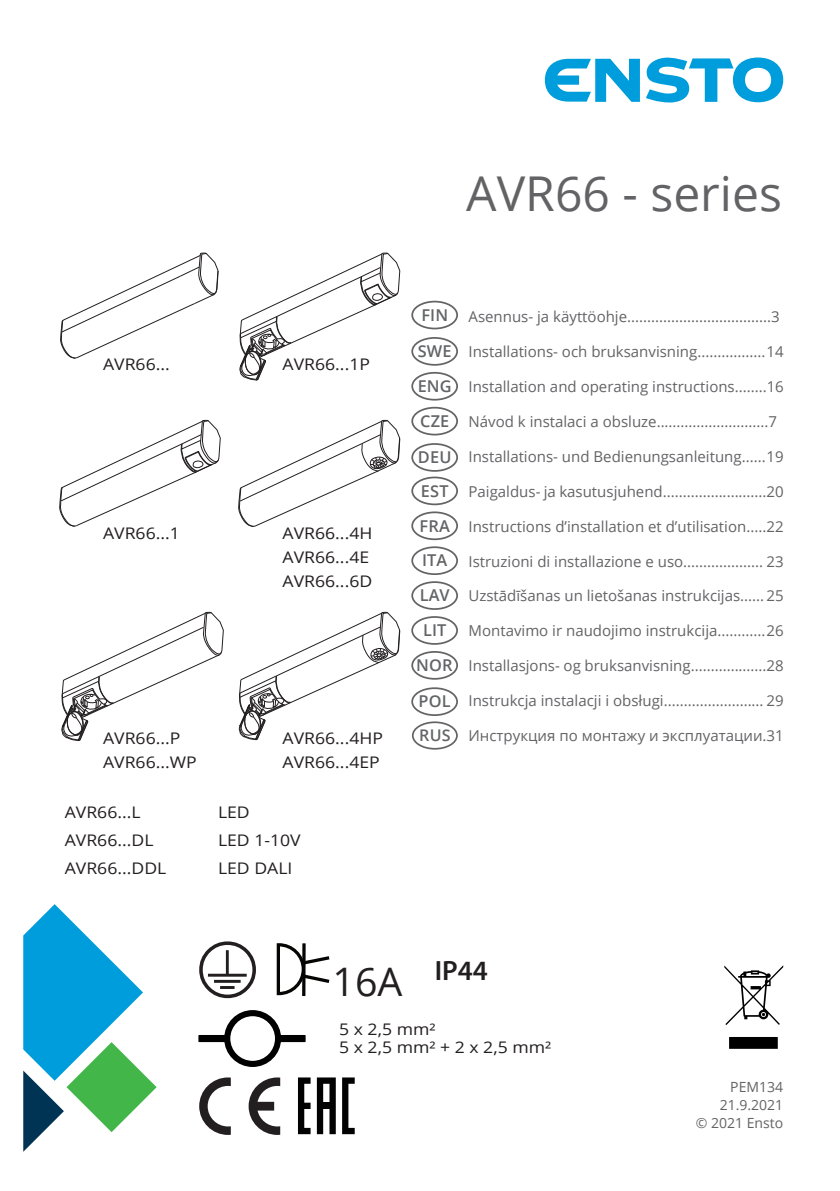
<style>
.page{position:relative;width:840px;height:1191px;background:#fff}
.page>*{position:absolute;margin:0;border:0;box-sizing:border-box;transform-origin:0 0}
.Titel{font:48px "Open Sans";color:#636366}
.t1{font:39.4px "Open Sans";color:#231f20}
.IP{font:600 28px "Myriad Pro";color:#231f20}
.t2{font:600 16.4px "Open Sans";letter-spacing:.01em;color:#636466}
.Body_text{font:16px "Open Sans";color:#231f20;scale:1.1 1}
.t3{font:600 16px "Open Sans";color:#636466}
.t4{font:15px "Open Sans";color:#636366}
.Contact_information{font:14px "Open Sans";color:#636366}
</style>
<div class="page">
<svg style="left:544px;top:59px;width:95px;height:43px"></svg>
<svg style="left:646px;top:57px;width:136px;height:45px"></svg>
<svg style="left:23px;top:904px;width:133px;height:247px"></svg>
<svg style="left:276px;top:943px;width:54px;height:53px"></svg>
<svg style="left:59px;top:419px;width:162px;height:108px"></svg>
<svg style="left:239px;top:252px;width:161px;height:129px"></svg>
<svg style="left:238px;top:612px;width:162px;height:129px"></svg>
<svg style="left:238px;top:420px;width:162px;height:107px"></svg>
<svg style="left:61px;top:612px;width:163px;height:129px"></svg>
<svg style="left:60px;top:253px;width:159px;height:106px"></svg>
<svg style="left:199px;top:1077px;width:32px;height:57px"></svg>
<svg style="left:248px;top:1077px;width:32px;height:57px"></svg>
<div style="left:199px;top:1035px;width:28px;height:6px;background:#000"></div>
<div style="left:278px;top:1035px;width:27px;height:6px;background:#000"></div>
<svg style="left:224px;top:1010px;width:57px;height:56px"></svg>
<svg style="left:724px;top:965px;width:58px;height:83px"></svg>
<svg style="left:199px;top:941px;width:57px;height:57px"></svg>
<svg style="left:298px;top:1077px;width:12px;height:57px"></svg>
<svg style="left:317px;top:1077px;width:18px;height:57px"></svg>
<div style="left:320px;top:1102px;width:12px;height:7px;background:#020203"></div>
<svg style="left:342px;top:1077px;width:12px;height:57px"></svg>
<div style="left:411px;top:301px;width:47px;height:28px;border:2px solid #636466;border-radius:50%"></div>
<div style="left:411px;top:337px;width:47px;height:29px;border:2px solid #636466;border-radius:50%"></div>
<div style="left:411px;top:372px;width:47px;height:28px;border:2px solid #636466;border-radius:50%"></div>
<div style="left:411px;top:407px;width:47px;height:28px;border:2px solid #636466;border-radius:50%"></div>
<div style="left:411px;top:443px;width:47px;height:29px;border:2px solid #636466;border-radius:50%"></div>
<div style="left:411px;top:476px;width:47px;height:29px;border:2px solid #636466;border-radius:50%"></div>
<div style="left:411px;top:511px;width:47px;height:29px;border:2px solid #636466;border-radius:50%"></div>
<div style="left:411px;top:546px;width:47px;height:29px;border:2px solid #636466;border-radius:50%"></div>
<div style="left:411px;top:581px;width:47px;height:29px;border:2px solid #636466;border-radius:50%"></div>
<div style="left:411px;top:616px;width:46px;height:29px;border:2px solid #636466;border-radius:50%"></div>
<div style="left:411px;top:651px;width:47px;height:28px;border:2px solid #636466;border-radius:50%"></div>
<div style="left:411px;top:687px;width:46px;height:29px;border:2px solid #636466;border-radius:50%"></div>
<div style="left:411px;top:721px;width:46px;height:28px;border:2px solid #636466;border-radius:50%"></div>
<p class="Titel" style="left:466px;top:161px;width:317px">AVR66 - series</p>
<p class="Body_text" style="left:103px;top:353px;width:62px">AVR66...</p>
<p class="Body_text" style="left:282px;top:353px;width:81px">AVR66...1P</p>
<p class="Body_text" style="left:103px;top:523px;width:71px">AVR66...1</p>
<p class="Body_text" style="left:103px;top:727px;width:72px">AVR66...P</p>
<p class="Body_text" style="left:103px;top:751px;width:87px">AVR66...WP</p>
<p class="Body_text" style="left:282px;top:523px;width:83px">AVR66...4H</p>
<p class="Body_text" style="left:282px;top:546px;width:80px">AVR66...4E</p>
<p class="Body_text" style="left:282px;top:570px;width:83px">AVR66...6D</p>
<p class="Body_text" style="left:282px;top:727px;width:93px">AVR66...4HP</p>
<p class="Body_text" style="left:282px;top:751px;width:90px">AVR66...4EP</p>
<p class="Body_text" style="left:65px;top:801px;width:70px">AVR66...L</p>
<p class="Body_text" style="left:218px;top:801px;width:30px">LED</p>
<p class="Body_text" style="left:65px;top:829px;width:82px">AVR66...DL</p>
<p class="Body_text" style="left:218px;top:829px;width:77px">LED 1-10V</p>
<p class="Body_text" style="left:65px;top:857px;width:94px">AVR66...DDL</p>
<p class="Body_text" style="left:218px;top:857px;width:69px">LED DALI</p>
<p class="t2" style="left:421px;top:304px;width:28px">FIN</p>
<p class="t4" style="left:468px;top:306px;width:312px">Asennus- ja käyttöohje....................................3</p>
<p class="t2" style="left:417px;top:340px;width:35px">SWE</p>
<p class="t4" style="left:468px;top:341px;width:316px">Installations- och bruksanvisning.................14</p>
<p class="t2" style="left:417px;top:375px;width:36px">ENG</p>
<p class="t4" style="left:468px;top:376px;width:316px">Installation and operating instructions........16</p>
<p class="t2" style="left:420px;top:410px;width:31px">CZE</p>
<p class="t4" style="left:468px;top:411px;width:310px">Návod k instalaci a obsluze............................7</p>
<p class="t2" style="left:418px;top:446px;width:35px">DEU</p>
<p class="t4" style="left:468px;top:446px;width:316px">Installations- und Bedienungsanleitung......19</p>
<p class="t2" style="left:420px;top:479px;width:29px">EST</p>
<p class="t4" style="left:468px;top:481px;width:316px">Paigaldus- ja kasutusjuhend..........................20</p>
<p class="t2" style="left:419px;top:514px;width:32px">FRA</p>
<p class="t4" style="left:468px;top:516px;width:316px">Instructions d’installation et d’utilisation.....22</p>
<p class="t2" style="left:422px;top:549px;width:27px">ITA</p>
<p class="t4" style="left:468px;top:551px;width:316px">Istruzioni di installazione e uso.................... 23</p>
<p class="t2" style="left:419px;top:584px;width:32px">LAV</p>
<p class="t4" style="left:468px;top:585px;width:316px">Uzstādīšanas un lietošanas instrukcijas...... 25</p>
<p class="t2" style="left:423px;top:619px;width:25px">LIT</p>
<p class="t4" style="left:468px;top:620px;width:316px">Montavimo ir naudojimo instrukcija............26</p>
<p class="t2" style="left:416px;top:654px;width:38px">NOR</p>
<p class="t4" style="left:468px;top:655px;width:316px">Installasjons- og bruksanvisning...................28</p>
<p class="t2" style="left:418px;top:690px;width:34px">POL</p>
<p class="t4" style="left:468px;top:690px;width:316px">Instrukcja instalacji i obsługi......................... 29</p>
<p class="t3" style="left:419px;top:724px;width:33px">RUS</p>
<p class="t4" style="left:468px;top:725px;width:316px">Инструкция по монтажу и эксплуатации.31</p>
<p class="t1" style="left:332px;top:955px;width:71px">16A</p>
<p class="IP" style="left:434px;top:952px;width:55px">IP44</p>
<p class="Body_text" style="left:339px;top:1018px;width:89px">5 x 2,5 mm²</p>
<p class="Body_text" style="left:339px;top:1036px;width:194px">5 x 2,5 mm² + 2 x 2,5 mm²</p>
<p class="Contact_information" style="left:729px;top:1077px;width:54px">PEM134</p>
<p class="Contact_information" style="left:719px;top:1095px;width:65px">21.9.2021</p>
<p class="Contact_information" style="left:695px;top:1113px;width:89px">© 2021 Ensto</p>
</div>
